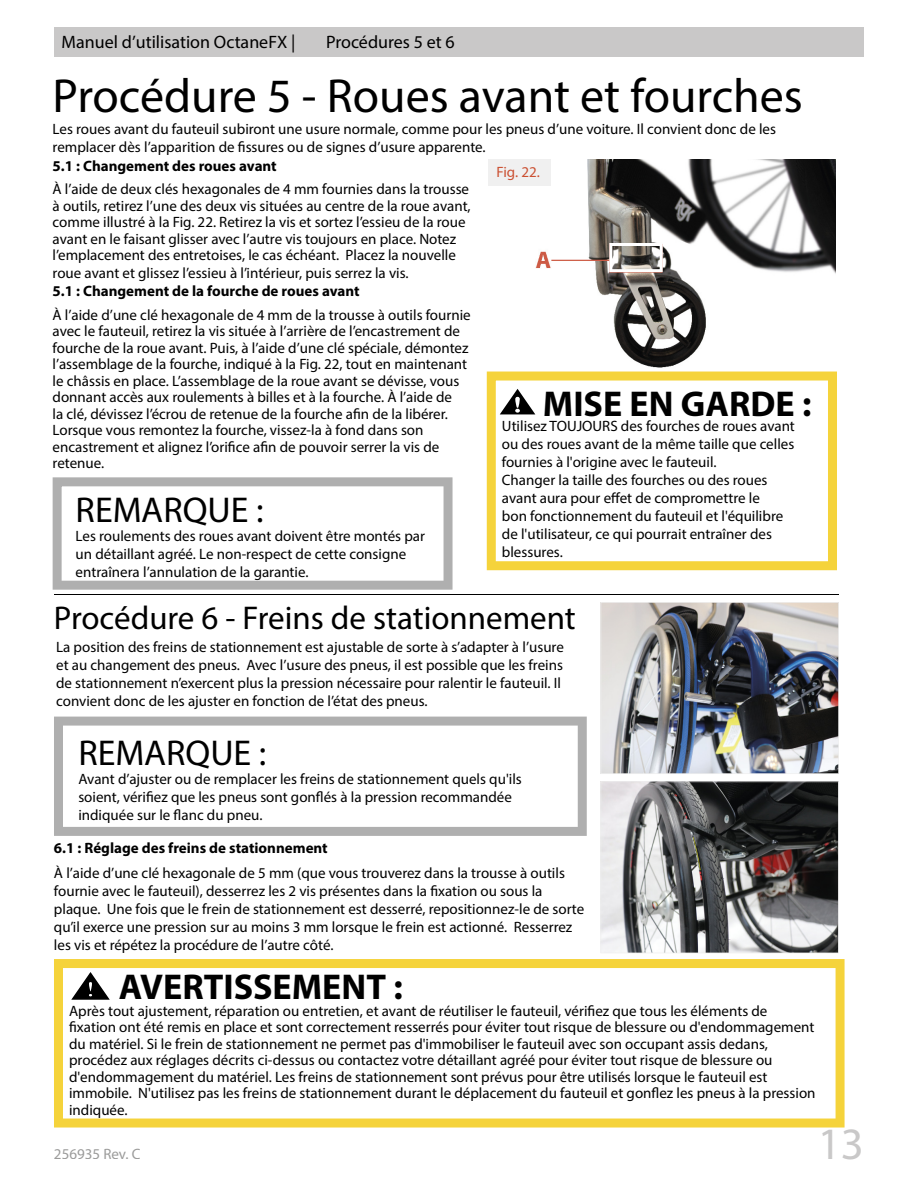
<style>
.page{position:relative;width:918px;height:1188px;background:#fff}
.page>*{position:absolute;margin:0;border:0;box-sizing:border-box;transform-origin:0 0}
.t1{font:48px "Myriad Pro";color:#000}
.t2{font:45px "Myriad Pro";color:#c9c8c8}
.t3{font:700 36px "Myriad Pro";color:#000}
.t4{font:36px "Myriad Pro";color:#000}
.t5{font:33px "Myriad Pro";color:#000}
.t6{font:18px "Myriad Pro";color:#000}
.t7{font:15px/18px "Myriad Pro";color:#000}
.t8{font:700 15px "Myriad Pro";color:#000}
.t9{font:15px "Myriad Pro";color:#9b9b9a}
.t10{font:15px "Myriad Pro";color:#cb5032}
</style>
<div class="page">
<div style="left:54px;top:27px;width:810px;height:29px;background:#c9c8c8"></div>
<svg style="left:54px;top:717px;width:533px;height:119px"></svg>
<img style="left:600px;top:602px;width:239px;height:172px">
<svg style="left:600px;top:781px;width:239px;height:172px;background:#757475"></svg>
<hr style="left:54px;top:594px;width:785px;height:1px;background:#000">
<svg style="left:53px;top:477px;width:400px;height:113px"></svg>
<svg style="left:487px;top:372px;width:350px;height:198px"></svg>
<svg style="left:500px;top:389px;width:35px;height:25px"></svg>
<svg style="left:54px;top:959px;width:791px;height:169px"></svg>
<svg style="left:71px;top:972px;width:39px;height:28px"></svg>
<img style="left:535px;top:160px;width:301px;height:208px">
<div style="left:488px;top:160px;width:63px;height:26px;background:#f0f0f0"></div>
<svg style="left:609px;top:243px;width:54px;height:29px"></svg>
<p class="t6" style="left:62px;top:33px;width:235px">Manuel d’utilisation OctaneFX |</p>
<p class="t6" style="left:326px;top:33px;width:130px">Procédures 5 et 6</p>
<h1 class="t1" style="left:53px;top:72px;width:752px">Procédure 5 - Roues avant et fourches</h1>
<p class="t7" style="left:53px;top:121px;width:725px">Les roues avant du fauteuil subiront une usure normale, comme pour les pneus d’une voiture. Il convient donc de les remplacer dès l’apparition de fissures ou de signes d’usure apparente.</p>
<p class="t8" style="left:53px;top:160px;width:226px">5.1 : Changement des roues avant</p>
<p class="t7" style="left:53px;top:182px;width:420px;line-height:16.5px">À l’aide de deux clés hexagonales de 4 mm fournies dans la trousse à outils, retirez l’une des deux vis situées au centre de la roue avant, comme illustré à la Fig. 22. Retirez la vis et sortez l’essieu de la roue avant en le faisant glisser avec l’autre vis toujours en place. Notez l’emplacement des entretoises, le cas échéant. Placez la nouvelle</p>
<p class="t7" style="left:53px;top:265px;width:358px">roue avant et glissez l’essieu à l’intérieur, puis serrez la vis.</p>
<p class="t8" style="left:53px;top:286px;width:309px">5.1 : Changement de la fourche de roues avant</p>
<p class="t7" style="left:53px;top:307px;width:420px;line-height:16.5px">À l’aide d’une clé hexagonale de 4 mm de la trousse à outils fournie avec le fauteuil, retirez la vis située à l’arrière de l’encastrement de fourche de la roue avant. Puis, à l’aide d’une clé spéciale, démontez l’assemblage de la fourche, indiqué à la Fig. 22, tout en maintenant le châssis en place. L’assemblage de la roue avant se dévisse, vous donnant accès aux roulements à billes et à la fourche. À l’aide de<br>la clé, dévissez l’écrou de retenue de la fourche afin de la libérer.<br>Lorsque vous remontez la fourche, vissez-la à fond dans son encastrement et alignez l’orifice afin de pouvoir serrer la vis de retenue.</p>
<p class="t10" style="left:496px;top:165px;width:45px">Fig. 22.</p>
<h3 class="t3" style="left:543px;top:390px;width:270px">MISE EN GARDE :</h3>
<p class="t7" style="left:502px;top:418px;width:295px">Utilisez TOUJOURS des fourches de roues avant ou des roues avant de la même taille que celles fournies à l'origine avec le fauteuil.<br>Changer la taille des fourches ou des roues avant aura pour effet de compromettre le<br>bon fonctionnement du fauteuil et l'équilibre de l'utilisateur, ce qui pourrait entraîner des blessures.</p>
<h3 class="t4" style="left:76px;top:492px;width:190px">REMARQUE :</h3>
<p class="t7" style="left:76px;top:528px;width:351px">Les roulements des roues avant doivent être montés par un détaillant agréé. Le non-respect de cette consigne entraînera l’annulation de la garantie.</p>
<h3 class="t5" style="left:54px;top:602px;width:523px">Procédure 6 - Freins de stationnement</h3>
<p class="t7" style="left:56px;top:639px;width:509px">La position des freins de stationnement est ajustable de sorte à s’adapter à l’usure et au changement des pneus. Avec l’usure des pneus, il est possible que les freins de stationnement n’exercent plus la pression nécessaire pour ralentir le fauteuil. Il convient donc de les ajuster en fonction de l’état des pneus.</p>
<h3 class="t4" style="left:78px;top:735px;width:190px">REMARQUE :</h3>
<p class="t7" style="left:78px;top:771px;width:445px">Avant d’ajuster ou de remplacer les freins de stationnement quels qu'ils soient, vérifiez que les pneus sont gonflés à la pression recommandée indiquée sur le flanc du pneu.</p>
<p class="t8" style="left:54px;top:842px;width:275px">6.1 : Réglage des freins de stationnement</p>
<p class="t7" style="left:54px;top:865px;width:532px">À l’aide d’une clé hexagonale de 5 mm (que vous trouverez dans la trousse à outils fournie avec le fauteuil), desserrez les 2 vis présentes dans la fixation ou sous la plaque. Une fois que le frein de stationnement est desserré, repositionnez-le de sorte qu’il exerce une pression sur au moins 3 mm lorsque le frein est actionné. Resserrez les vis et répétez la procédure de l’autre côté.</p>
<h3 class="t3" style="left:119px;top:973px;width:285px">AVERTISSEMENT :</h3>
<p class="t7" style="left:69px;top:1003px;width:748px;line-height:16.5px">Après tout ajustement, réparation ou entretien, et avant de réutiliser le fauteuil, vérifiez que tous les éléments de fixation ont été remis en place et sont correctement resserrés pour éviter tout risque de blessure ou d'endommagement du matériel. Si le frein de stationnement ne permet pas d'immobiliser le fauteuil avec son occupant assis dedans, procédez aux réglages décrits ci-dessus ou contactez votre détaillant agréé pour éviter tout risque de blessure ou d'endommagement du matériel. Les freins de stationnement sont prévus pour être utilisés lorsque le fauteuil est immobile. N'utilisez pas les freins de stationnement durant le déplacement du fauteuil et gonflez les pneus à la pression indiquée.</p>
<p class="t9" style="left:54px;top:1146px;width:88px">256935 Rev. C</p>
<h2 class="t2" style="left:818px;top:1122px;width:48px">13</h2>
</div>
